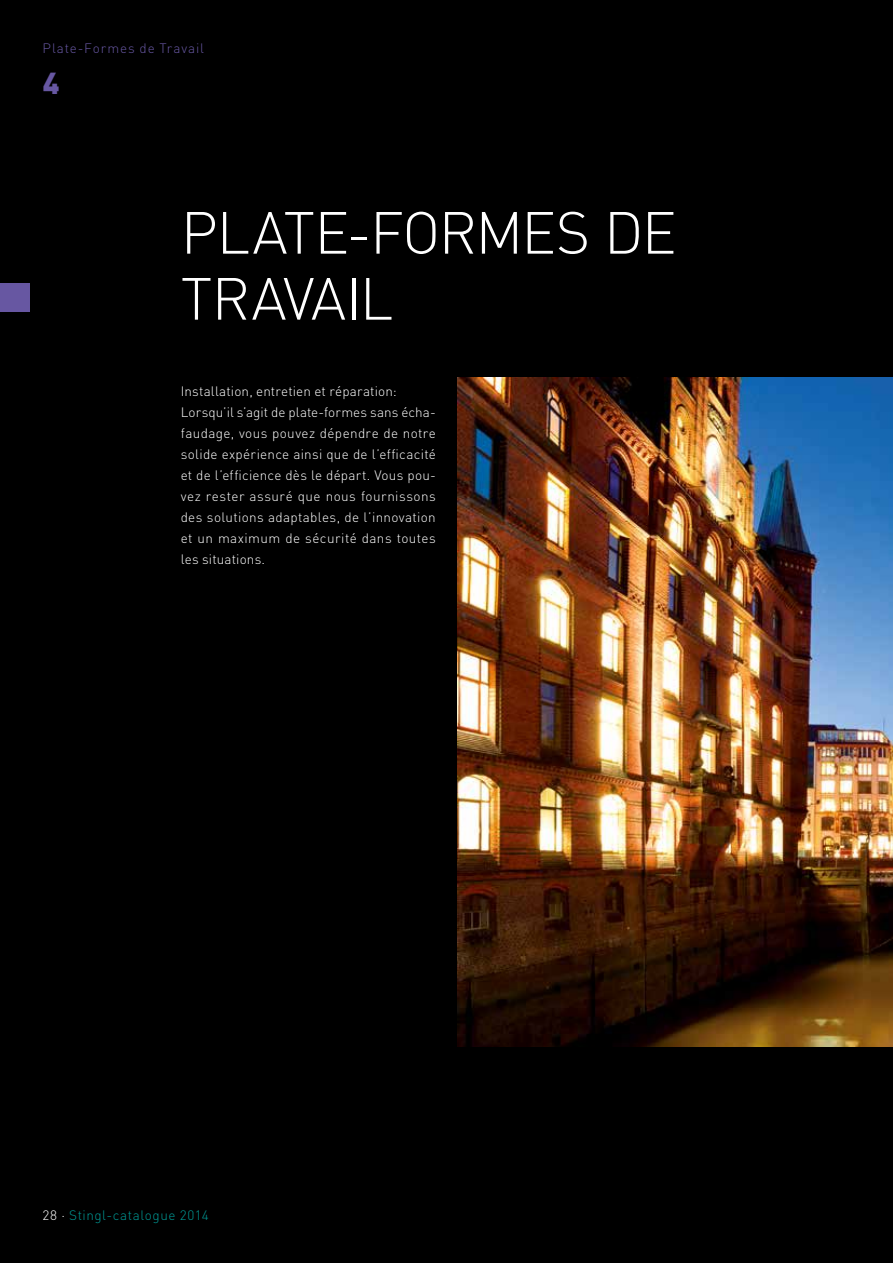
<style>
.page{position:relative;width:893px;height:1263px;background:#000}
.page>*{position:absolute;margin:0;border:0;box-sizing:border-box;transform-origin:0 0}
.t1{font:300 58.5px/66px "DIN";letter-spacing:-.025em;color:#fff}
.t2{font:900 30px "DIN";color:#6757a2}
.t3{font:300 13.5px/21px "DIN";letter-spacing:.02em;color:#fff}
.t4{font:300 13.5px "DIN";letter-spacing:.04em;color:#009a96}
.t5{font:300 13.5px "DIN";letter-spacing:.06em;color:#6757a2}
.s1{color:#fff}
</style>
<div class="page">
<img style="left:457px;top:377px;width:436px;height:670px">
<div style="left:0;top:284px;width:30px;height:28px;background:#6757a2"></div>
<p class="t5" style="left:43px;top:40px;width:163px">Plate-Formes de Travail</p>
<h2 class="t2" style="left:43px;top:63px;width:18px">4</h2>
<h1 class="t1" style="left:181px;top:199px;width:497px">PLATE-FORMES DE<br>TRAVAIL</h1>
<p class="t3" style="left:181px;top:380px;width:257px">Installation, entretien et réparation:<br>Lorsqu’il s’agit de plate-formes sans écha&shy;faudage, vous pouvez dépendre de notre solide expérience ainsi que de l’efficacité et de l’efficience dès le départ. Vous pou&shy;vez rester assuré que nous fournissons des solutions adaptables, de l’innovation et un maximum de sécurité dans toutes les situations.</p>
<p class="t4" style="left:43px;top:1207px;width:168px"><span class="s1">28 ·</span> Stingl-catalogue 2014</p>
</div>
